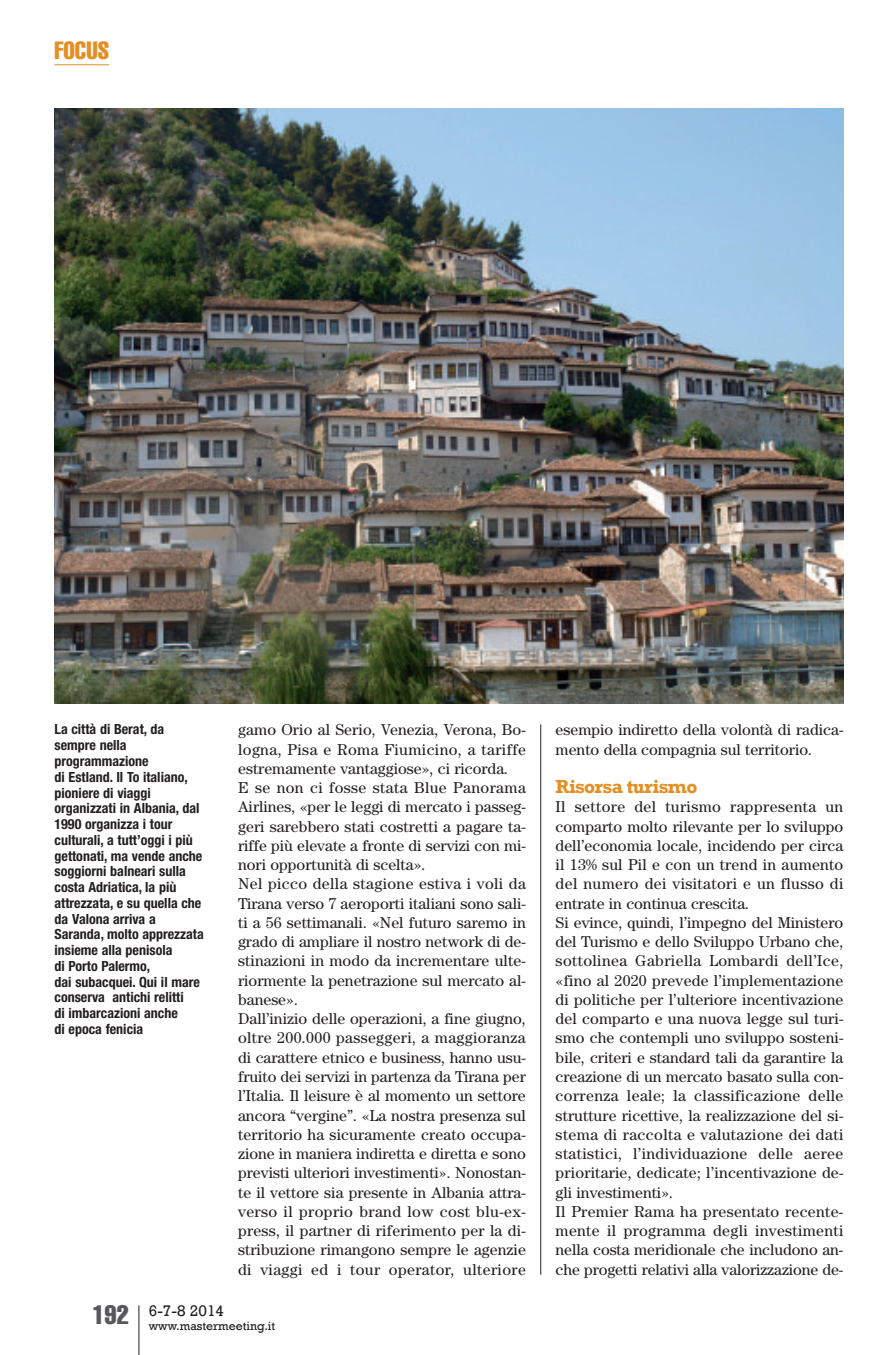
<style>
.page{position:relative;width:893px;height:1355px;background:#fff}
.page>*{position:absolute;margin:0;border:0;box-sizing:border-box;transform-origin:0 0}
.t1{font:extra-condensed 24.5px "Helvetica";color:#e38f24}
.t2{font:700 19.25px "Rockwell";letter-spacing:-.035em;color:#e38f24}
.t3{font:15.75px/19.2px "Century";color:#231f20}
.t4{font:15.75px "Rockwell";color:#231f20}
.t5{font:700 condensed 14px/15.8px "Helvetica Neue";color:#231f20}
.t6{font:12.25px "Rockwell";color:#231f20}
</style>
<div class="page">
<hr style="left:138px;top:1305px;width:1px;height:49px;background:#231f20">
<hr style="left:55px;top:64px;width:54px;height:1px;background:#e38f24">
<hr style="left:540px;top:724px;width:1px;height:550px;background:#231f20">
<img style="left:55px;top:108px;width:788px;height:595px">
<h1 class="t1" style="left:55px;top:42px;width:56px">FOCUS</h1>
<p class="t5" style="left:55px;top:722px;width:151px">La città di Berat, da sempre nella programmazione<br>di Estland. Il To italiano, pioniere di viaggi organizzati in Albania, dal<br>1990 organizza i tour culturali, a tutt’oggi i più gettonati, ma vende anche soggiorni balneari sulla costa Adriatica, la più attrezzata, e su quella che da Valona arriva a<br>Saranda, molto apprezzata insieme alla penisola<br>di Porto Palermo,<br>dai subacquei. Qui il mare conserva antichi relitti<br>di imbarcazioni anche<br>di epoca fenicia</p>
<p class="t3" style="left:238px;top:721px;width:289px">gamo Orio al Serio, Venezia, Verona, Bo&shy;logna, Pisa e Roma Fiumicino, a tariffe estremamente vantaggiose», ci ricorda.<br>E se non ci fosse stata Blue Panorama Airlines, «per le leggi di mercato i passeg&shy;geri sarebbero stati costretti a pagare ta&shy;riffe più elevate a fronte di servizi con mi&shy;nori opportunità di scelta».<br>Nel picco della stagione estiva i voli da Tirana verso 7 aeroporti italiani sono sali&shy;ti a 56 settimanali. «Nel futuro saremo in grado di ampliare il nostro network di de&shy;stinazioni in modo da incrementare ulte&shy;riormente la penetrazione sul mercato al&shy;banese».<br>Dall’inizio delle operazioni, a fine giugno, oltre 200.000 passeggeri, a maggioranza di carattere etnico e business, hanno usu&shy;fruito dei servizi in partenza da Tirana per l’Italia. Il leisure è al momento un settore ancora “vergine”. «La nostra presenza sul territorio ha sicuramente creato occupa&shy;zione in maniera indiretta e diretta e sono previsti ulteriori investimenti». Nonostan&shy;te il vettore sia presente in Albania attra&shy;verso il proprio brand low cost blu-ex&shy;press, il partner di riferimento per la di&shy;stribuzione rimangono sempre le agenzie di viaggi ed i tour operator, ulteriore</p>
<p class="t3" style="left:556px;top:721px;width:289px">esempio indiretto della volontà di radica&shy;mento della compagnia sul territorio.</p>
<p class="t2" style="left:556px;top:774px;width:143px">risorsa turismo</p>
<p class="t3" style="left:556px;top:798px;width:289px">Il settore del turismo rappresenta un comparto molto rilevante per lo sviluppo dell’economia locale, incidendo per circa il 13% sul Pil e con un trend in aumento del numero dei visitatori e un flusso di entrate in continua crescita.<br>Si evince, quindi, l’impegno del Ministero del Turismo e dello Sviluppo Urbano che, sottolinea Gabriella Lombardi dell’Ice, «fino al 2020 prevede l’implementazione di politiche per l’ulteriore incentivazione del comparto e una nuova legge sul turi&shy;smo che contempli uno sviluppo sosteni&shy;bile, criteri e standard tali da garantire la creazione di un mercato basato sulla con&shy;correnza leale; la classificazione delle strutture ricettive, la realizzazione del si&shy;stema di raccolta e valutazione dei dati statistici, l’individuazione delle aeree prioritarie, dedicate; l’incentivazione de&shy;gli investimenti».<br>Il Premier Rama ha presentato recente&shy;mente il programma degli investimenti nella costa meridionale che includono an&shy;che progetti relativi alla valorizzazione de-</p>
<p class="t6" style="left:92px;top:1318px;width:184px"><sup>192</sup> www.mastermeeting.it</p>
<p class="t4" style="left:149px;top:1300px;width:77px">6-7-8 2014</p>
</div>
